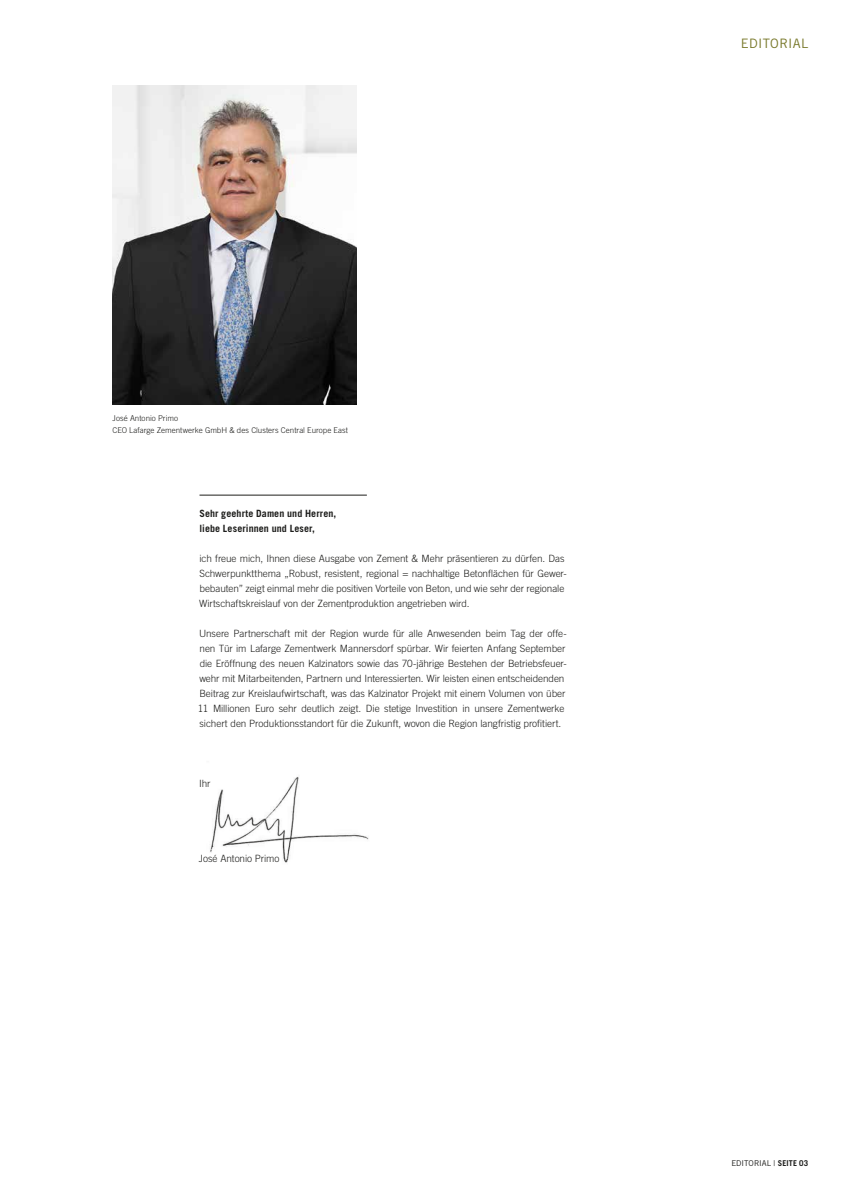
<style>
.page{position:relative;width:851px;height:1191px;background:#fff}
.page>*{position:absolute;margin:0;border:0;box-sizing:border-box;transform-origin:0 0}
.t1{font:13px "Trade Gothic LT";letter-spacing:.025em;color:#79792b}
.t2{font:300 10px/15px "Trade Gothic LT";letter-spacing:-.01em;color:#1d1d1b}
.t3{font:700 10px/15px "Trade Gothic LT";letter-spacing:.01em;color:#1d1d1b}
.t4{font:300 8px/12px "Trade Gothic LT";color:#1d1d1b}
.t5{font:8px "Trade Gothic LT";letter-spacing:-.005em;color:#1d1d1b}
.s1{font-weight:700}
</style>
<div class="page">
<img style="left:210px;top:777px;width:159px;height:86px">
<hr style="left:199px;top:494px;width:168px;height:1px;background:#1d1d1b">
<img style="left:112px;top:85px;width:244px;height:320px">
<p class="t4" style="left:112px;top:412px;width:237px">José Antonio Primo<br>CEO Lafarge Zementwerke GmbH &amp; des Clusters Central Europe East</p>
<p class="t3" style="left:199px;top:505px;width:138px">Sehr geehrte Damen und Herren, liebe Leserinnen und Leser,</p>
<p class="t2" style="left:199px;top:550px;width:369px">ich freue mich, Ihnen diese Ausgabe von Zement &amp; Mehr präsentieren zu dürfen. Das Schwerpunktthema „Robust, resistent, regional = nachhaltige Betonflächen für Gewer&shy;bebauten” zeigt einmal mehr die positiven Vorteile von Beton, und wie sehr der regionale Wirtschaftskreislauf von der Zementproduktion angetrieben wird.</p>
<p class="t2" style="left:198px;top:625px;width:370px">Unsere Partnerschaft mit der Region wurde für alle Anwesenden beim Tag der offe&shy;nen Tür im Lafarge Zementwerk Mannersdorf spürbar. Wir feierten Anfang September die Eröffnung des neuen Kalzinators sowie das 70-jährige Bestehen der Betriebsfeuer&shy;wehr mit Mitarbeitenden, Partnern und Interessierten. Wir leisten einen entscheidenden Beitrag zur Kreislaufwirtschaft, was das Kalzinator Projekt mit einem Volumen von über 11 Millionen Euro sehr deutlich zeigt. Die stetige Investition in unsere Zementwerke sichert den Produktionsstandort für die Zukunft, wovon die Region langfristig profitiert.</p>
<p class="t2" style="left:199px;top:775px;width:13px">Ihr</p>
<p class="t2" style="left:199px;top:850px;width:82px">José Antonio Primo</p>
<h1 class="t1" style="left:740px;top:35px;width:69px">EDITORIAL</h1>
<p class="t5" style="left:731px;top:1158px;width:78px">EDITORIAL | <span class="s1">SEITE 03</span></p>
</div>
